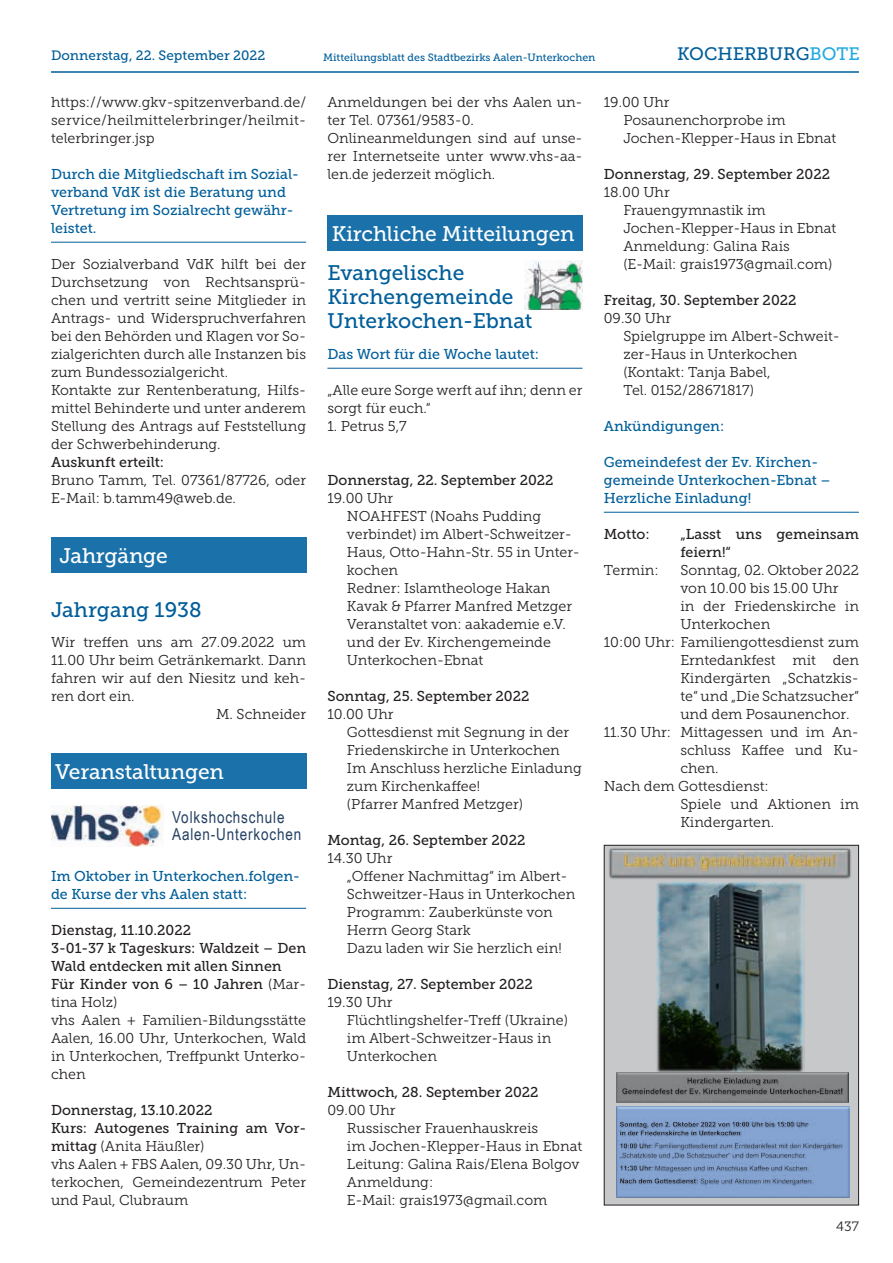
<style>
.page{position:relative;width:893px;height:1263px;background:#fff}
.page>*{position:absolute;margin:0;border:0;box-sizing:border-box;transform-origin:0 0}
.t1{font:21px/24px "Museo Slab 500";color:#005e9a}
.t2{font:21px "Museo Slab 500";letter-spacing:-.005em;color:#fff}
.t3{font:18px "Museo Slab 500";color:#005e9a}
.t4{font:16.5px/16.5px "Arial Narrow";letter-spacing:.05em;color:#244162}
.t5{font:14.25px/18px "Museo Slab 300";color:#231f20}
.t6{font:14.25px/18px "Museo Slab 500";color:#231f20}
.t7{font:14.25px/18px "Museo Slab 500";color:#005e9a}
.t8{font:13.5px "Museo Slab 500";color:#005e9a}
.t9{font:13.5px "Museo Slab 300";color:#231f20}
.t10{font:10.5px "Museo Slab 500";color:#005e9a}
.s1{color:#24aae1}
.s2{font-family:"Museo Slab 300"}
.s3{font-family:"Museo Slab 500"}
</style>
<div class="page">
<hr style="left:51px;top:71px;width:808px;height:2px;background:#005e9a">
<hr style="left:51px;top:242px;width:255px;height:1px;background:#005e9a">
<hr style="left:51px;top:908px;width:255px;height:1px;background:#005e9a">
<hr style="left:327px;top:368px;width:256px;height:1px;background:#005e9a">
<hr style="left:604px;top:512px;width:255px;height:1px;background:#005e9a">
<div style="left:51px;top:537px;width:255px;height:36px;background:#1b72aa"></div>
<div style="left:51px;top:753px;width:255px;height:36px;background:#1b72aa"></div>
<img style="left:51px;top:806px;width:112px;height:41px">
<div style="left:327px;top:215px;width:256px;height:36px;background:#1b72aa"></div>
<img style="left:524px;top:261px;width:58px;height:49px">
<div style="left:604px;top:845px;width:255px;height:360px;background:#c7c8ca"></div>
<img style="left:656px;top:882px;width:148px;height:191px">
<img style="left:609px;top:848px;width:242px;height:31px">
<img style="left:616px;top:1107px;width:233px;height:90px">
<img style="left:617px;top:1118px;width:201px;height:15px">
<img style="left:617px;top:1127px;width:119px;height:13px">
<svg style="left:620px;top:1122px;width:187px;height:13px;background:#6d85aa"></svg>
<img style="left:736px;top:1127px;width:13px;height:13px">
<img style="left:617px;top:1139px;width:41px;height:10px">
<img style="left:649px;top:1140px;width:199px;height:14px">
<img style="left:617px;top:1149px;width:198px;height:13px">
<svg style="left:620px;top:1143px;width:220px;height:15px;background:#738eb5"></svg>
<img style="left:617px;top:1162px;width:32px;height:13px">
<img style="left:649px;top:1162px;width:168px;height:13px">
<svg style="left:620px;top:1165px;width:185px;height:6px"></svg>
<img style="left:617px;top:1175px;width:77px;height:14px">
<img style="left:694px;top:1175px;width:127px;height:14px">
<svg style="left:620px;top:1178px;width:191px;height:7px"></svg>
<img style="left:616px;top:1073px;width:232px;height:29px">
<img style="left:682px;top:1075px;width:105px;height:3px">
<img style="left:617px;top:1084px;width:231px;height:16px">
<svg style="left:622px;top:1078px;width:220px;height:16px;background:#6e6f71"></svg>
<div style="left:604px;top:845px;width:255px;height:360px;border:1px solid #231f20"></div>
<p class="t8" style="left:51px;top:48px;width:216px">Donnerstag, 22. September 2022</p>
<p class="t10" style="left:323px;top:51px;width:274px">Mitteilungsblatt des Stadtbezirks Aalen-Unterkochen</p>
<p class="t3" style="left:677px;top:44px;width:184px">KOCHERBURG<span class="s1">BOTE</span></p>
<p class="t5" style="left:51px;top:93px;width:257px;text-align:justify">https://www.gkv-spitzenverband.de/ service/heilmittelerbringer/heilmit&shy;telerbringer.jsp</p>
<p class="t7" style="left:51px;top:165px;width:250px">Durch die Mitgliedschaft im Sozial&shy;verband VdK ist die Beratung und<br>Vertretung im Sozialrecht gewähr&shy;leistet.</p>
<p class="t5" style="left:51px;top:255px;width:257px">Der Sozialverband VdK hilft bei der Durchsetzung von Rechtsansprü&shy;chen und vertritt seine Mitglieder in Antrags- und Widerspruchverfahren bei den Behörden und Klagen vor So&shy;zialgerichten durch alle Instanzen bis zum Bundessozialgericht.<br>Kontakte zur Rentenberatung, Hilfs&shy;mittel Behinderte und unter anderem Stellung des Antrags auf Feststellung der Schwerbehinderung.</p>
<p class="t6" style="left:51px;top:453px;width:115px">Auskunft erteilt:</p>
<p class="t5" style="left:51px;top:471px;width:257px">Bruno Tamm, Tel. 07361/87726, oder<br>E-Mail: b.tamm49@web.de.</p>
<h1 class="t2" style="left:60px;top:544px;width:110px">Jahrgänge</h1>
<h1 class="t1" style="left:51px;top:598px;width:152px">Jahrgang 1938</h1>
<p class="t5" style="left:51px;top:633px;width:257px">Wir treffen uns am 27.09.2022 um</p>
<p class="t5" style="left:51px;top:651px;width:257px">11.00 Uhr beim Getränkemarkt. Dann</p>
<p class="t5" style="left:51px;top:669px;width:257px">fahren wir auf den Niesitz und keh-</p>
<p class="t5" style="left:51px;top:687px;width:85px">ren dort ein.</p>
<p class="t5" style="left:216px;top:705px;width:91px">M. Schneider</p>
<h1 class="t2" style="left:55px;top:760px;width:170px">Veranstaltungen</h1>
<p class="t4" style="left:172px;top:809px;width:131px">Volkshochschule<br>Aalen-Unterkochen</p>
<p class="t7" style="left:51px;top:867px;width:251px">Im Oktober in Unterkochen.folgen&shy;de Kurse der vhs Aalen statt:</p>
<p class="t6" style="left:51px;top:921px;width:257px">Dienstag, 11.10.2022<br>3-01-37 k Tageskurs: Waldzeit – Den<br>Wald entdecken mit allen Sinnen<br>Für Kinder von 6 – 10 Jahren <span class="s2">(Mar-</span></p>
<p class="t5" style="left:51px;top:993px;width:257px">tina Holz)<br>vhs Aalen + Familien-Bildungsstätte<br>Aalen, 16.00 Uhr, Unterkochen, Wald in Unterkochen, Treffpunkt Unterko&shy;chen</p>
<p class="t6" style="left:51px;top:1101px;width:257px">Donnerstag, 13.10.2022<br>Kurs: Autogenes Training am Vor-</p>
<p class="t5" style="left:51px;top:1137px;width:257px"><span class="s3">mittag</span> (Anita Häußler)<br>vhs Aalen + FBS Aalen, 09.30 Uhr, Un&shy;terkochen, Gemeindezentrum Peter und Paul, Clubraum</p>
<p class="t5" style="left:327px;top:93px;width:257px">Anmeldungen bei der vhs Aalen un&shy;ter Tel. 07361/9583-0.<br>Onlineanmeldungen sind auf unse&shy;rer Internetseite unter www.vhs-aa&shy;len.de jederzeit möglich.</p>
<h1 class="t2" style="left:332px;top:222px;width:245px">Kirchliche Mitteilungen</h1>
<h1 class="t1" style="left:327px;top:261px;width:207px">Evangelische<br>Kirchengemeinde<br>Unterkochen-Ebnat</h1>
<p class="t7" style="left:327px;top:345px;width:213px">Das Wort für die Woche lautet:</p>
<p class="t5" style="left:327px;top:381px;width:257px">„Alle eure Sorge werft auf ihn; denn er sorgt für euch.“</p>
<p class="t5" style="left:327px;top:417px;width:81px">1. Petrus 5,7</p>
<p class="t6" style="left:327px;top:471px;width:228px">Donnerstag, 22. September 2022</p>
<p class="t5" style="left:347px;top:489px;width:235px;text-indent:-19px">19.00 Uhr<br>NOAHFEST (Noahs Pudding verbindet) im Albert-Schweitzer-<br>Haus, Otto-Hahn-Str. 55 in Unter&shy;kochen<br>Redner: Islamtheologe Hakan<br>Kavak &amp; Pfarrer Manfred Metzger<br>Veranstaltet von: aakademie e.V. und der Ev. Kirchengemeinde<br>Unterkochen-Ebnat</p>
<p class="t6" style="left:327px;top:687px;width:204px">Sonntag, 25. September 2022</p>
<p class="t5" style="left:347px;top:705px;width:236px;text-indent:-19px">10.00 Uhr<br>Gottesdienst mit Segnung in der<br>Friedenskirche in Unterkochen<br>Im Anschluss herzliche Einladung zum Kirchenkaffee!<br>(Pfarrer Manfred Metzger)</p>
<p class="t6" style="left:327px;top:831px;width:199px">Montag, 26. September 2022</p>
<p class="t5" style="left:347px;top:849px;width:230px;text-indent:-19px">14.30 Uhr<br>„Offener Nachmittag“ im Albert-<br>Schweitzer-Haus in Unterkochen<br>Programm: Zauberkünste von<br>Herrn Georg Stark<br>Dazu laden wir Sie herzlich ein!</p>
<p class="t6" style="left:327px;top:975px;width:207px">Dienstag, 27. September 2022</p>
<p class="t5" style="left:347px;top:993px;width:223px;text-indent:-19px">19.30 Uhr<br>Flüchtlingshelfer-Treff (Ukraine) im Albert-Schweitzer-Haus in<br>Unterkochen</p>
<p class="t6" style="left:327px;top:1083px;width:213px">Mittwoch, 28. September 2022</p>
<p class="t5" style="left:347px;top:1101px;width:237px;text-indent:-19px">09.00 Uhr<br>Russischer Frauenhauskreis<br>im Jochen-Klepper-Haus in Ebnat<br>Leitung: Galina Rais/Elena Bolgov<br>Anmeldung:<br>E-Mail: grais1973@gmail.com</p>
<p class="t5" style="left:623px;top:93px;width:215px;text-indent:-19px">19.00 Uhr<br>Posaunenchorprobe im<br>Jochen-Klepper-Haus in Ebnat</p>
<p class="t6" style="left:604px;top:165px;width:228px">Donnerstag, 29. September 2022</p>
<p class="t5" style="left:623px;top:183px;width:215px;text-indent:-19px">18.00 Uhr<br>Frauengymnastik im<br>Jochen-Klepper-Haus in Ebnat<br>Anmeldung: Galina Rais (E-Mail: grais1973@gmail.com)</p>
<p class="t6" style="left:604px;top:291px;width:194px">Freitag, 30. September 2022</p>
<p class="t5" style="left:623px;top:309px;width:218px;text-indent:-19px">09.30 Uhr<br>Spielgruppe im Albert-Schweit&shy;zer-Haus in Unterkochen (Kontakt: Tanja Babel,<br>Tel. 0152/28671817)</p>
<p class="t7" style="left:604px;top:417px;width:122px">Ankündigungen:</p>
<p class="t7" style="left:604px;top:453px;width:228px">Gemeindefest der Ev. Kirchen&shy;gemeinde Unterkochen-Ebnat –<br>Herzliche Einladung!</p>
<p class="t6" style="left:604px;top:525px;width:47px">Motto:</p>
<p class="t6" style="left:680px;top:525px;width:180px">„Lasst uns gemeinsam feiern!“</p>
<p class="t5" style="left:604px;top:561px;width:56px">Termin:</p>
<p class="t5" style="left:680px;top:561px;width:180px">Sonntag, 02. Oktober 2022</p>
<p class="t5" style="left:680px;top:579px;width:160px">von 10.00 bis 15.00 Uhr</p>
<p class="t5" style="left:680px;top:597px;width:180px">in der Friedenskirche in</p>
<p class="t5" style="left:680px;top:615px;width:92px">Unterkochen</p>
<p class="t5" style="left:604px;top:633px;width:257px">10:00 Uhr: Familiengottesdienst zum</p>
<p class="t5" style="left:680px;top:651px;width:180px">Erntedankfest mit den</p>
<p class="t5" style="left:680px;top:669px;width:180px">Kindergärten „Schatzkis-</p>
<p class="t5" style="left:680px;top:687px;width:180px">te“ und „Die Schatzsucher“</p>
<p class="t5" style="left:680px;top:705px;width:171px">und dem Posaunenchor.</p>
<p class="t5" style="left:604px;top:723px;width:257px">11.30 Uhr: Mittagessen und im An-</p>
<p class="t5" style="left:680px;top:741px;width:180px">schluss Kaffee und Ku-</p>
<p class="t5" style="left:680px;top:759px;width:40px">chen.</p>
<p class="t5" style="left:604px;top:777px;width:166px">Nach dem Gottesdienst:</p>
<p class="t5" style="left:680px;top:795px;width:180px">Spiele und Aktionen im</p>
<p class="t5" style="left:680px;top:813px;width:95px">Kindergarten.</p>
<p class="t9" style="left:836px;top:1218px;width:24px">437</p>
</div>
